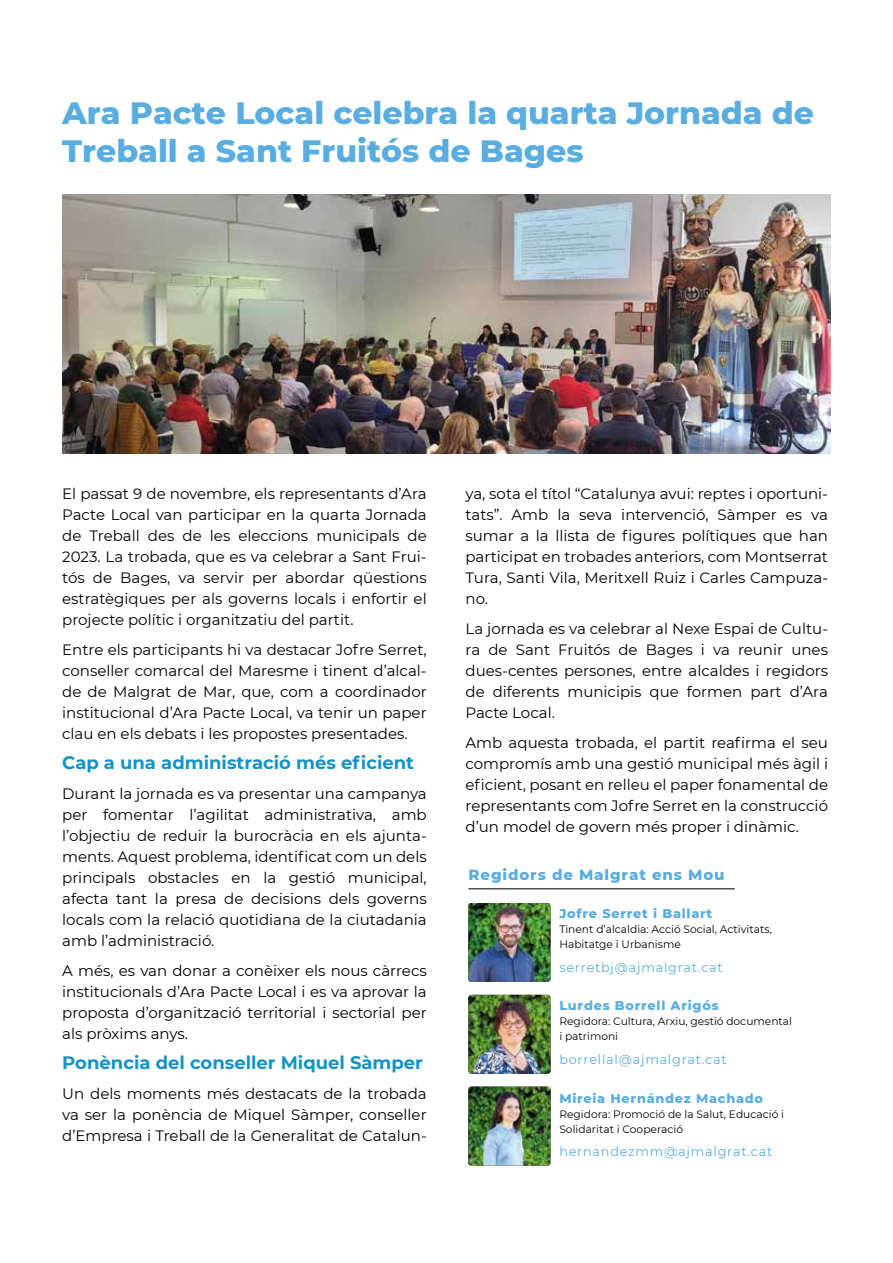
<style>
.page{position:relative;width:893px;height:1263px;background:#fff}
.page>*{position:absolute;margin:0;border:0;box-sizing:border-box;transform-origin:0 0}
.t1{font:800 31.5px/37.8px "Montserrat";color:#59ade0}
.t2{font:700 18px "Montserrat";color:#1393c5}
.t3{font:15px/21px "Montserrat";color:#010101;text-align:justify}
.t4{font:800 15px "Montserrat";letter-spacing:.06em;color:#59ade0}
.t5{font:12.9px "Montserrat";letter-spacing:.06em;color:#59ade0}
.t6{font:800 12.9px "Montserrat";letter-spacing:.06em;color:#59ade0}
.t7{font:10.8px/15px "Montserrat";color:#010101}
</style>
<div class="page">
<hr style="left:468px;top:888px;width:267px;height:1px;background:#55514f">
<img style="left:468px;top:903px;width:82px;height:79px">
<img style="left:468px;top:995px;width:82px;height:79px">
<img style="left:468px;top:1087px;width:82px;height:78px">
<img style="left:62px;top:195px;width:769px;height:258px">
<h1 class="t1" style="left:62px;top:92px;width:753px">Ara Pacte Local celebra la quarta Jornada de<br>Treball a Sant Fruitós de Bages</h1>
<p class="t3" style="left:62px;top:482px;width:366px">El passat 9 de novembre, els representants d’Ara Pacte Local van participar en la quarta Jornada de Treball des de les eleccions municipals de 2023. La trobada, que es va celebrar a Sant Frui&shy;tós de Bages, va servir per abordar qüestions estratègiques per als governs locals i enfortir el projecte polític i organitzatiu del partit.</p>
<p class="t3" style="left:62px;top:638px;width:366px">Entre els participants hi va destacar Jofre Serret, conseller comarcal del Maresme i tinent d’alcal&shy;de de Malgrat de Mar, que, com a coordinador institucional d’Ara Pacte Local, va tenir un paper clau en els debats i les propostes presentades.</p>
<p class="t2" style="left:62px;top:749px;width:353px">Cap a una administració més eficient</p>
<p class="t3" style="left:62px;top:782px;width:366px">Durant la jornada es va presentar una campanya per fomentar l’agilitat administrativa, amb l’objectiu de reduir la burocràcia en els ajunta&shy;ments. Aquest problema, identificat com un dels principals obstacles en la gestió municipal, afecta tant la presa de decisions dels governs locals com la relació quotidiana de la ciutadania amb l’administració.</p>
<p class="t3" style="left:62px;top:959px;width:366px">A més, es van donar a conèixer els nous càrrecs institucionals d’Ara Pacte Local i es va aprovar la proposta d’organització territorial i sectorial per als pròxims anys.</p>
<p class="t2" style="left:62px;top:1049px;width:362px">Ponència del conseller Miquel Sàmper</p>
<p class="t3" style="left:62px;top:1082px;width:366px">Un dels moments més destacats de la trobada va ser la ponència de Miquel Sàmper, conseller d’Empresa i Treball de la Generalitat de Catalun-</p>
<p class="t3" style="left:465px;top:482px;width:364px">ya, sota el títol “Catalunya avui: reptes i oportuni&shy;tats”. Amb la seva intervenció, Sàmper es va sumar a la llista de figures polítiques que han participat en trobades anteriors, com Montserrat Tura, Santi Vila, Meritxell Ruiz i Carles Campuza&shy;no.</p>
<p class="t3" style="left:465px;top:617px;width:364px">La jornada es va celebrar al Nexe Espai de Cultu&shy;ra de Sant Fruitós de Bages i va reunir unes dues-centes persones, entre alcaldes i regidors de diferents municipis que formen part d’Ara Pacte Local.</p>
<p class="t3" style="left:465px;top:731px;width:364px">Amb aquesta trobada, el partit reafirma el seu compromís amb una gestió municipal més àgil i eficient, posant en relleu el paper fonamental de representants com Jofre Serret en la construcció d’un model de govern més proper i dinàmic.</p>
<p class="t4" style="left:469px;top:864px;width:258px">Regidors de Malgrat ens Mou</p>
<p class="t6" style="left:559px;top:904px;width:154px">Jofre Serret i Ballart</p>
<p class="t7" style="left:559px;top:922px;width:214px">Tinent d’alcaldia: Acció Social, Activitats,<br>Habitatge i Urbanisme</p>
<p class="t5" style="left:559px;top:958px;width:165px">serretbj@ajmalgrat.cat</p>
<p class="t6" style="left:559px;top:996px;width:161px">Lurdes Borrell Arigós</p>
<p class="t7" style="left:559px;top:1013px;width:234px">Regidora: Cultura, Arxiu, gestió documental i patrimoni</p>
<p class="t5" style="left:559px;top:1050px;width:169px">borrellal@ajmalgrat.cat</p>
<p class="t6" style="left:559px;top:1088px;width:205px">Mireia Hernández Machado</p>
<p class="t7" style="left:559px;top:1106px;width:226px">Regidora: Promoció de la Salut, Educació i<br>Solidaritat i Cooperació</p>
<p class="t5" style="left:559px;top:1143px;width:214px">hernandezmm@ajmalgrat.cat</p>
</div>
